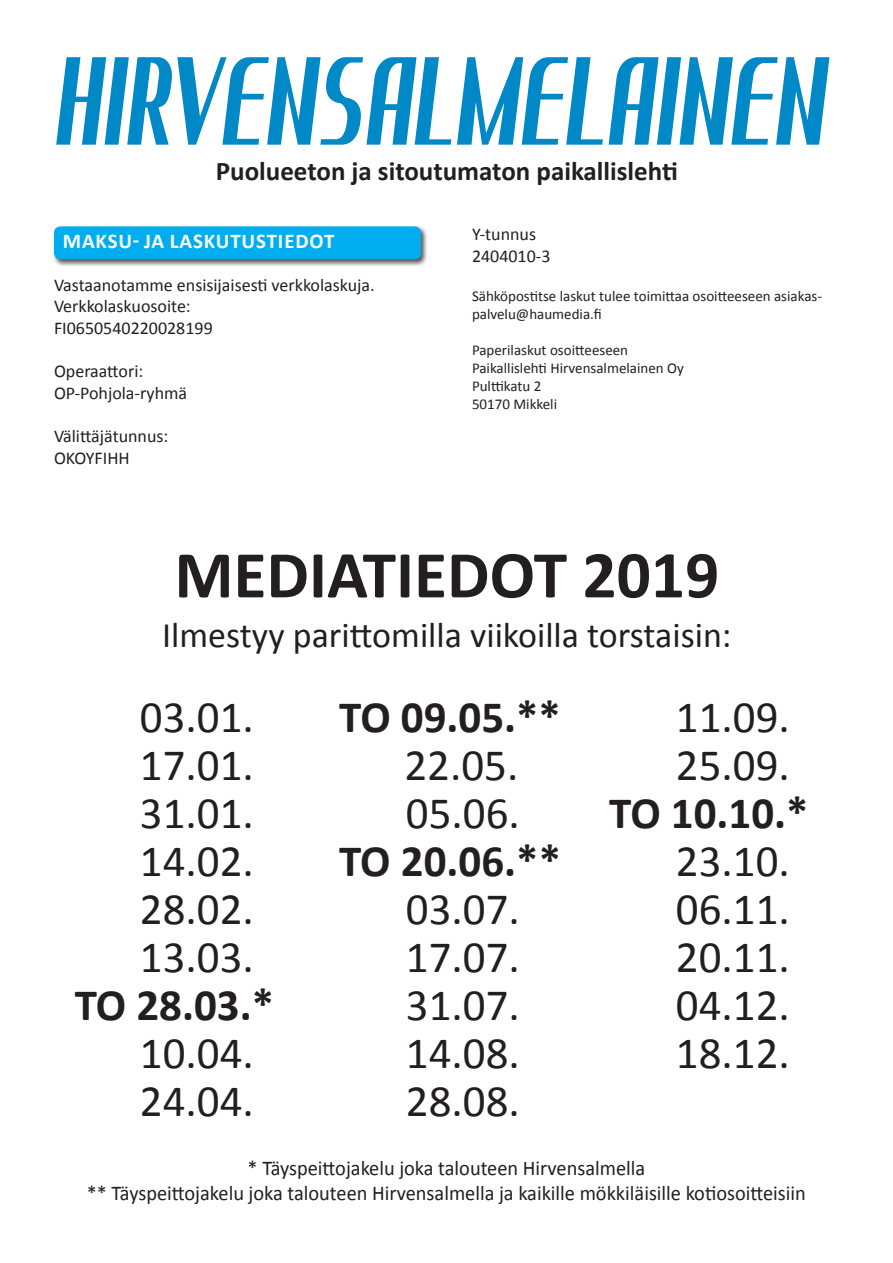
<style>
.page{position:relative;width:893px;height:1263px;background:#fff}
.page>*{position:absolute;margin:0;border:0;box-sizing:border-box;transform-origin:0 0}
.t1{font:700 67.5px "Calibri";color:#231f20}
.t2{font:45px "Calibri";color:#231f20}
.t3{font:700 45px "Calibri";color:#231f20}
.t4{font:36px "Calibri";color:#231f20}
.t5{font:700 27px "Calibri";color:#231f20}
.t6{font:21px "Calibri";color:#231f20}
.t7{font:700 21px "Calibri";letter-spacing:.04em;color:#fff}
.t8{font:18px "Calibri";color:#231f20}
.t9{font:15px/18px "Calibri";color:#231f20}
</style>
<div class="page">
<svg style="left:56px;top:57px;width:773px;height:88px"></svg>
<div style="left:52px;top:225px;width:377px;height:42px;background:#231f20;opacity:.75"></div>
<div style="left:54px;top:226px;width:367px;height:33px;background:#00aeef;border-radius:6px"></div>
<p class="t5" style="left:216px;top:154px;width:463px">Puolueeton ja sitoutumaton paikallislehti</p>
<p class="t7" style="left:63px;top:227px;width:273px">MAKSU- JA LASKUTUSTIEDOT</p>
<p class="t8" style="left:54px;top:273px;width:322px">Vastaanotamme ensisijaisesti verkkolaskuja.</p>
<p class="t8" style="left:54px;top:295px;width:138px">Verkkolaskuosoite:</p>
<p class="t8" style="left:54px;top:317px;width:160px">FI0650540220028199</p>
<p class="t8" style="left:54px;top:360px;width:91px">Operaattori:</p>
<p class="t8" style="left:54px;top:381px;width:135px">OP-Pohjola-ryhmä</p>
<p class="t8" style="left:54px;top:425px;width:116px">Välittäjätunnus:</p>
<p class="t8" style="left:54px;top:446px;width:77px">OKOYFIHH</p>
<p class="t8" style="left:472px;top:223px;width:66px">Y-tunnus</p>
<p class="t8" style="left:472px;top:244px;width:80px">2404010-3</p>
<p class="t9" style="left:472px;top:287px;width:351px">Sähköpostitse laskut tulee toimittaa osoitteeseen asiakas&shy;palvelu@haumedia.fi</p>
<p class="t9" style="left:472px;top:341px;width:158px">Paperilaskut osoitteeseen</p>
<p class="t9" style="left:472px;top:359px;width:213px">Paikallislehti Hirvensalmelainen Oy</p>
<p class="t9" style="left:472px;top:377px;width:71px">Pulttikatu 2</p>
<p class="t9" style="left:472px;top:395px;width:87px">50170 Mikkeli</p>
<p class="t1" style="left:174px;top:532px;width:546px">MEDIATIEDOT 2019</p>
<p class="t4" style="left:162px;top:612px;width:571px">Ilmestyy parittomilla viikoilla torstaisin:</p>
<p class="t2" style="left:140px;top:689px;width:115px">03.01.</p>
<p class="t2" style="left:140px;top:737px;width:115px">17.01.</p>
<p class="t2" style="left:140px;top:785px;width:115px">31.01.</p>
<p class="t2" style="left:140px;top:833px;width:115px">14.02.</p>
<p class="t2" style="left:140px;top:881px;width:115px">28.02.</p>
<p class="t2" style="left:140px;top:929px;width:115px">13.03.</p>
<p class="t3" style="left:75px;top:976px;width:201px">TO 28.03.*</p>
<p class="t2" style="left:140px;top:1025px;width:115px">10.04.</p>
<p class="t2" style="left:140px;top:1073px;width:115px">24.04.</p>
<p class="t3" style="left:339px;top:688px;width:223px">TO 09.05.**</p>
<p class="t2" style="left:404px;top:737px;width:115px">22.05.</p>
<p class="t2" style="left:406px;top:785px;width:115px">05.06.</p>
<p class="t3" style="left:339px;top:832px;width:223px">TO 20.06.**</p>
<p class="t2" style="left:406px;top:881px;width:115px">03.07.</p>
<p class="t2" style="left:406px;top:929px;width:115px">17.07.</p>
<p class="t2" style="left:406px;top:977px;width:115px">31.07.</p>
<p class="t2" style="left:406px;top:1025px;width:115px">14.08.</p>
<p class="t2" style="left:406px;top:1073px;width:115px">28.08.</p>
<p class="t2" style="left:676px;top:689px;width:115px">11.09.</p>
<p class="t2" style="left:676px;top:737px;width:115px">25.09.</p>
<p class="t3" style="left:609px;top:784px;width:201px">TO 10.10.*</p>
<p class="t2" style="left:676px;top:833px;width:115px">23.10.</p>
<p class="t2" style="left:676px;top:881px;width:115px">06.11.</p>
<p class="t2" style="left:676px;top:929px;width:115px">20.11.</p>
<p class="t2" style="left:676px;top:977px;width:115px">04.12.</p>
<p class="t2" style="left:676px;top:1025px;width:115px">18.12.</p>
<p class="t6" style="left:248px;top:1155px;width:399px">* Täyspeittojakelu joka talouteen Hirvensalmella</p>
<p class="t6" style="left:87px;top:1180px;width:721px">** Täyspeittojakelu joka talouteen Hirvensalmella ja kaikille mökkiläisille kotiosoitteisiin</p>
</div>
